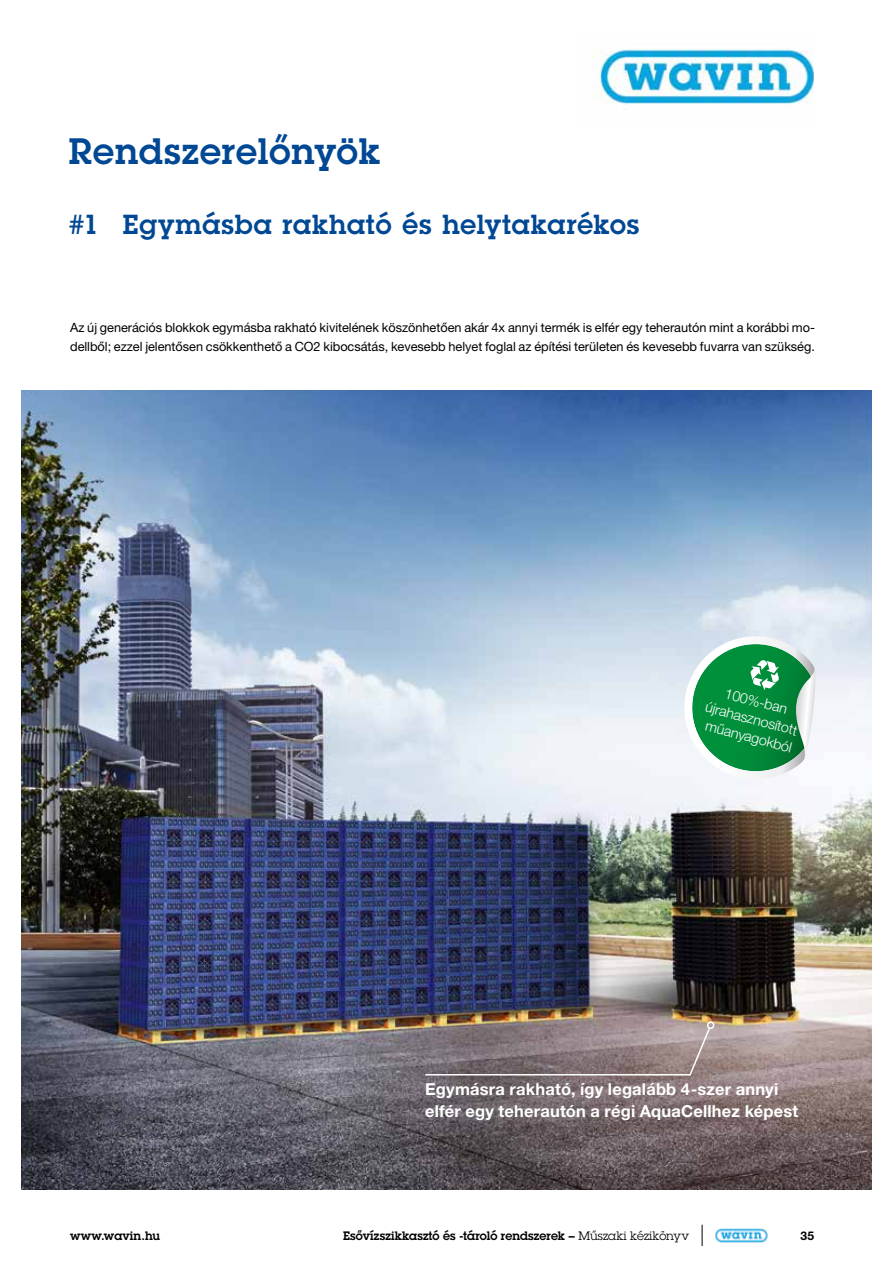
<style>
.page{position:relative;width:893px;height:1263px;background:#fff}
.page>*{position:absolute;margin:0;border:0;box-sizing:border-box;transform-origin:0 0}
.t1{font:600 36px "Lubalin Graphfor Wavin";letter-spacing:.025em;color:#004893}
.t2{font:600 27px "Lubalin Graphfor Wavin";letter-spacing:.03em;color:#004893}
.t3{font:700 16.5px/22.5px "Helvetica Neue LT Pro";letter-spacing:.01em;color:#fff}
.t4{font:300 14.25px/18px "Helvetica Neue";color:#fff;text-align:center}
.t5{font:12.75px/19.5px "Helvetica Neue LT Pro";letter-spacing:-.005em;color:#000}
.t6{font:600 12px "Lubalin Graphfor Wavin";letter-spacing:.005em;color:#000}
.t7{font:600 12px "Lubalin Graph Std";letter-spacing:.01em;color:#000}
.t8{font:700 12px "Helvetica Neue LT Pro";color:#000}
.s1{font-family:"Lubalin Graph Std"}
.s2{font-weight:400}
</style>
<div class="page">
<img style="left:592px;top:49px;width:221px;height:55px">
<img style="left:715px;top:1228px;width:52px;height:15px">
<img style="left:21px;top:390px;width:851px;height:800px">
<svg style="left:676px;top:636px;width:142px;height:143px"></svg>
<svg style="left:424px;top:1026px;width:287px;height:50px;background:#8e8083"></svg>
<div style="left:707px;top:1021px;width:7px;height:8px;border:2px solid #fff;border-radius:50%"></div>
<svg style="left:702px;top:1225px;width:1px;height:21px"></svg>
<h1 class="t1" style="left:69px;top:127px;width:313px">Rendszerelőnyök</h1>
<h2 class="t2" style="left:69px;top:206px;width:572px"><span class="s1">#1</span> Egymásba rakható és helytakarékos</h2>
<p class="t5" style="left:70px;top:317px;width:746px">Az új generációs blokkok egymásba rakható kivitelének köszönhetően akár 4x annyi termék is elfér egy teherautón mint a korábbi mo&shy;dellből; ezzel jelentősen csökkenthető a CO2 kibocsátás, kevesebb helyet foglal az építési területen és kevesebb fuvarra van szükség.</p>
<p class="t4" style="left:713px;top:679px;width:96px;rotate:15deg">100%-ban újrahasznosított műanyagokból</p>
<p class="t3" style="left:425px;top:1077px;width:375px">Egymásra rakható, így legalább 4-szer annyi elfér egy teherautón a régi AquaCellhez képest</p>
<p class="t7" style="left:70px;top:1227px;width:92px">www.wavin.hu</p>
<p class="t6" style="left:343px;top:1227px;width:348px">Esővízszikkasztó és -tároló rendszerek <span class="s1">–</span> <span class="s2">Műszaki kézikönyv</span></p>
<p class="t8" style="left:800px;top:1228px;width:15px">35</p>
</div>
